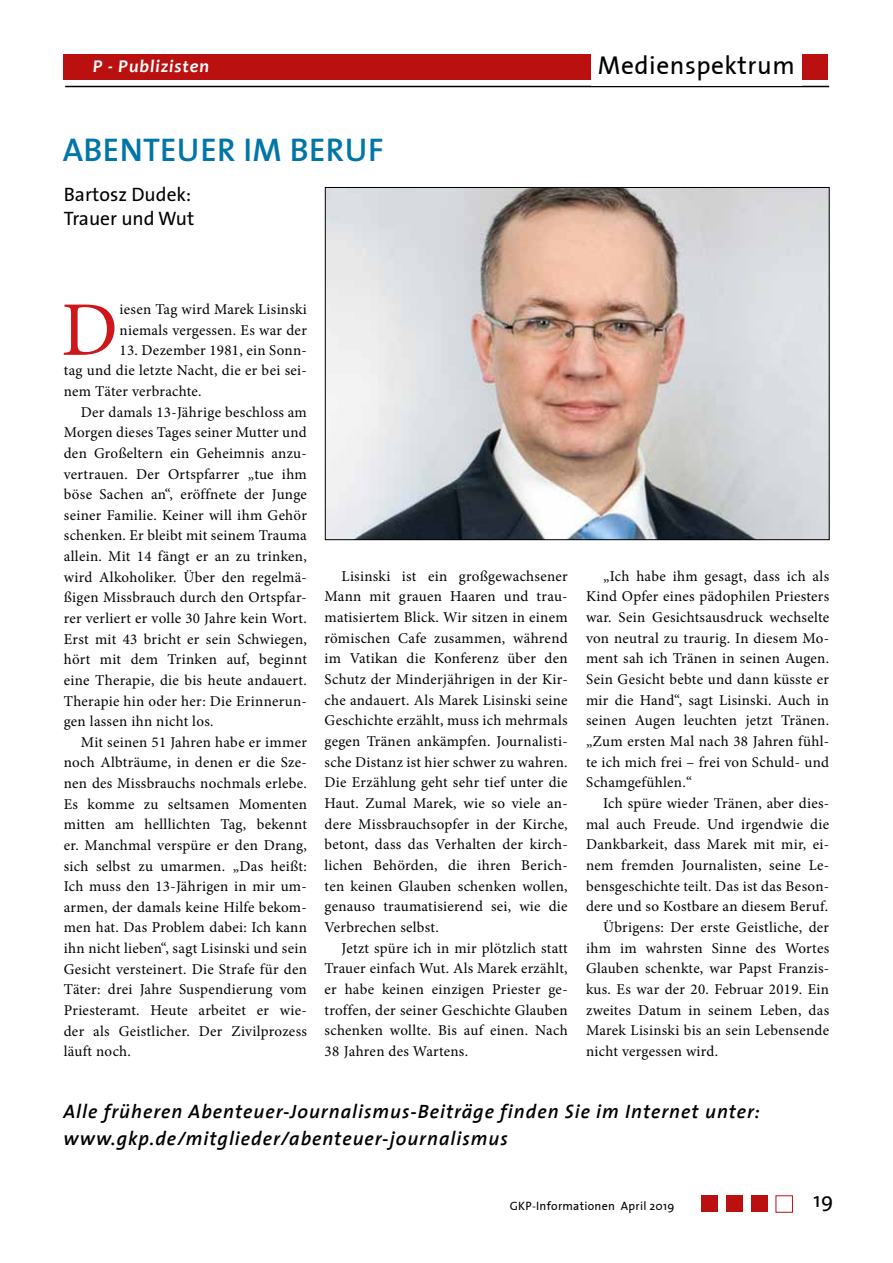
<style>
.page{position:relative;width:893px;height:1263px;background:#fff}
.page>*{position:absolute;margin:0;border:0;box-sizing:border-box;transform-origin:0 0}
.t1{font:77.25px "Minion Pro";color:#cd171a}
.t2{font:600 33px "The Sans";letter-spacing:.01em;color:#0076a8}
.t3{font:25.5px "The Sans Plain";letter-spacing:.02em;color:#000}
.t4{font:21px "The Sans Plain";color:#000}
.t5{font:italic 600 19.5px/27px "The Sans";letter-spacing:.05em;color:#000}
.t6{font:19.5px/24px "The Sans";color:#000}
.t7{font:italic 700 18px "Candara";letter-spacing:.05em;color:#fff}
.t8{font:15px/20.7px "Minion Pro";letter-spacing:.02em;color:#000;text-align:justify}
.t9{font:12px "The Sans Plain";letter-spacing:.02em;color:#000}
</style>
<div class="page">
<div style="left:64px;top:54px;width:764px;height:26px;background:#ba1110"></div>
<div style="left:591px;top:51px;width:210px;height:32px;background:#fff"></div>
<hr style="left:65px;top:86px;width:764px;height:1px;background:#000">
<div style="left:702px;top:1195px;width:16px;height:17px;background:#ba1110"></div>
<div style="left:751px;top:1195px;width:17px;height:17px;background:#ba1110"></div>
<div style="left:726px;top:1195px;width:17px;height:17px;background:#ba1110"></div>
<div style="left:775px;top:1195px;width:18px;height:18px;border:1px solid #ba1110"></div>
<img style="left:327px;top:189px;width:501px;height:349px">
<p class="t7" style="left:93px;top:55px;width:118px">P - Publizisten</p>
<h2 class="t2" style="left:63px;top:122px;width:322px">ABENTEUER IM BERUF</h2>
<h3 class="t6" style="left:64px;top:182px;width:132px">Bartosz Dudek:<br>Trauer und Wut</h3>
<h3 class="t3" style="left:598px;top:44px;width:198px">Medienspektrum</h3>
<h3 class="t3" style="left:598px;top:49px;width:198px">Medienspektrum</h3>
<h1 class="t1" style="left:61px;top:278px;width:58px">D</h1>
<p class="t8" style="left:120px;top:299px;width:189px;line-height:20.2px">iesen Tag wird Marek Lisinski niemals vergessen. Es war der</p>
<p class="t8" style="left:64px;top:340px;width:245px;text-indent:56px">13. Dezember 1981, ein Sonn&shy;tag und die letzte Nacht, die er bei sei&shy;nem Täter verbrachte.</p>
<p class="t8" style="left:64px;top:402px;width:245px;text-indent:17px">Der damals 13-Jährige beschloss am Morgen dieses Tages seiner Mutter und den Großeltern ein Geheimnis anzu&shy;vertrauen. Der Ortspfarrer „tue ihm böse Sachen an“, eröffnete der Junge seiner Familie. Keiner will ihm Gehör schenken. Er bleibt mit seinem Trauma allein. Mit 14 fängt er an zu trinken, wird Alkoholiker. Über den regelmä&shy;ßigen Missbrauch durch den Ortspfar&shy;rer verliert er volle 30 Jahre kein Wort.<br>Erst mit 43 bricht er sein Schwiegen, hört mit dem Trinken auf, beginnt eine Therapie, die bis heute andauert.<br>Therapie hin oder her: Die Erinnerun&shy;gen lassen ihn nicht los.</p>
<p class="t8" style="left:64px;top:732px;width:245px;text-indent:17px">Mit seinen 51 Jahren habe er immer noch Albträume, in denen er die Sze&shy;nen des Missbrauchs nochmals erlebe.<br>Es komme zu seltsamen Momenten mitten am helllichten Tag, bekennt er. Manchmal verspüre er den Drang, sich selbst zu umarmen. „Das heißt:<br>Ich muss den 13-Jährigen in mir um&shy;armen, der damals keine Hilfe bekom&shy;men hat. Das Problem dabei: Ich kann ihn nicht lieben“, sagt Lisinski und sein Gesicht versteinert. Die Strafe für den Täter: drei Jahre Suspendierung vom Priesteramt. Heute arbeitet er wie&shy;der als Geistlicher. Der Zivilprozess läuft noch.</p>
<p class="t8" style="left:325px;top:565px;width:245px;text-indent:17px">Lisinski ist ein großgewachsener Mann mit grauen Haaren und trau&shy;matisiertem Blick. Wir sitzen in einem römischen Cafe zusammen, während im Vatikan die Konferenz über den Schutz der Minderjährigen in der Kir&shy;che andauert. Als Marek Lisinski seine Geschichte erzählt, muss ich mehrmals gegen Tränen ankämpfen. Journalisti&shy;sche Distanz ist hier schwer zu wahren.<br>Die Erzählung geht sehr tief unter die Haut. Zumal Marek, wie so viele an&shy;dere Missbrauchsopfer in der Kirche, betont, dass das Verhalten der kirch&shy;lichen Behörden, die ihren Berich&shy;ten keinen Glauben schenken wollen, genauso traumatisierend sei, wie die Verbrechen selbst.</p>
<p class="t8" style="left:325px;top:938px;width:245px;text-indent:17px">Jetzt spüre ich in mir plötzlich statt Trauer einfach Wut. Als Marek erzählt, er habe keinen einzigen Priester ge&shy;troffen, der seiner Geschichte Glauben schenken wollte. Bis auf einen. Nach 38 Jahren des Wartens.</p>
<p class="t8" style="left:586px;top:565px;width:245px;text-indent:17px">„Ich habe ihm gesagt, dass ich als Kind Opfer eines pädophilen Priesters war. Sein Gesichtsausdruck wechselte von neutral zu traurig. In diesem Mo&shy;ment sah ich Tränen in seinen Augen.<br>Sein Gesicht bebte und dann küsste er mir die Hand“, sagt Lisinski. Auch in seinen Augen leuchten jetzt Tränen. „Zum ersten Mal nach 38 Jahren fühl&shy;te ich mich frei – frei von Schuld- und Schamgefühlen.“</p>
<p class="t8" style="left:603px;top:793px;width:228px">Ich spüre wieder Tränen, aber dies-</p>
<p class="t8" style="left:586px;top:813px;width:245px">mal auch Freude. Und irgendwie die</p>
<p class="t8" style="left:586px;top:834px;width:245px">Dankbarkeit, dass Marek mit mir, ei-</p>
<p class="t8" style="left:586px;top:855px;width:245px">nem fremden Journalisten, seine Le-</p>
<p class="t8" style="left:586px;top:875px;width:245px">bensgeschichte teilt. Das ist das Beson-</p>
<p class="t8" style="left:586px;top:896px;width:244px">dere und so Kostbare an diesem Beruf.</p>
<p class="t8" style="left:603px;top:917px;width:228px">Übrigens: Der erste Geistliche, der</p>
<p class="t8" style="left:586px;top:937px;width:245px">ihm im wahrsten Sinne des Wortes</p>
<p class="t8" style="left:586px;top:958px;width:245px">Glauben schenkte, war Papst Franzis-</p>
<p class="t8" style="left:586px;top:979px;width:245px">kus. Es war der 20. Februar 2019. Ein</p>
<p class="t8" style="left:586px;top:999px;width:245px">zweites Datum in seinem Leben, das</p>
<p class="t8" style="left:586px;top:1020px;width:245px">Marek Lisinski bis an sein Lebensende</p>
<p class="t8" style="left:586px;top:1041px;width:134px">nicht vergessen wird.</p>
<h3 class="t5" style="left:63px;top:1097px;width:698px">Alle früheren Abenteuer-Journalismus-Beiträge finden Sie im Internet unter: www.gkp.de/mitglieder/abenteuer-journalismus</h3>
<p class="t9" style="left:510px;top:1196px;width:166px">GKP-Informationen April 2019</p>
<h3 class="t4" style="left:813px;top:1183px;width:21px">19</h3>
</div>
